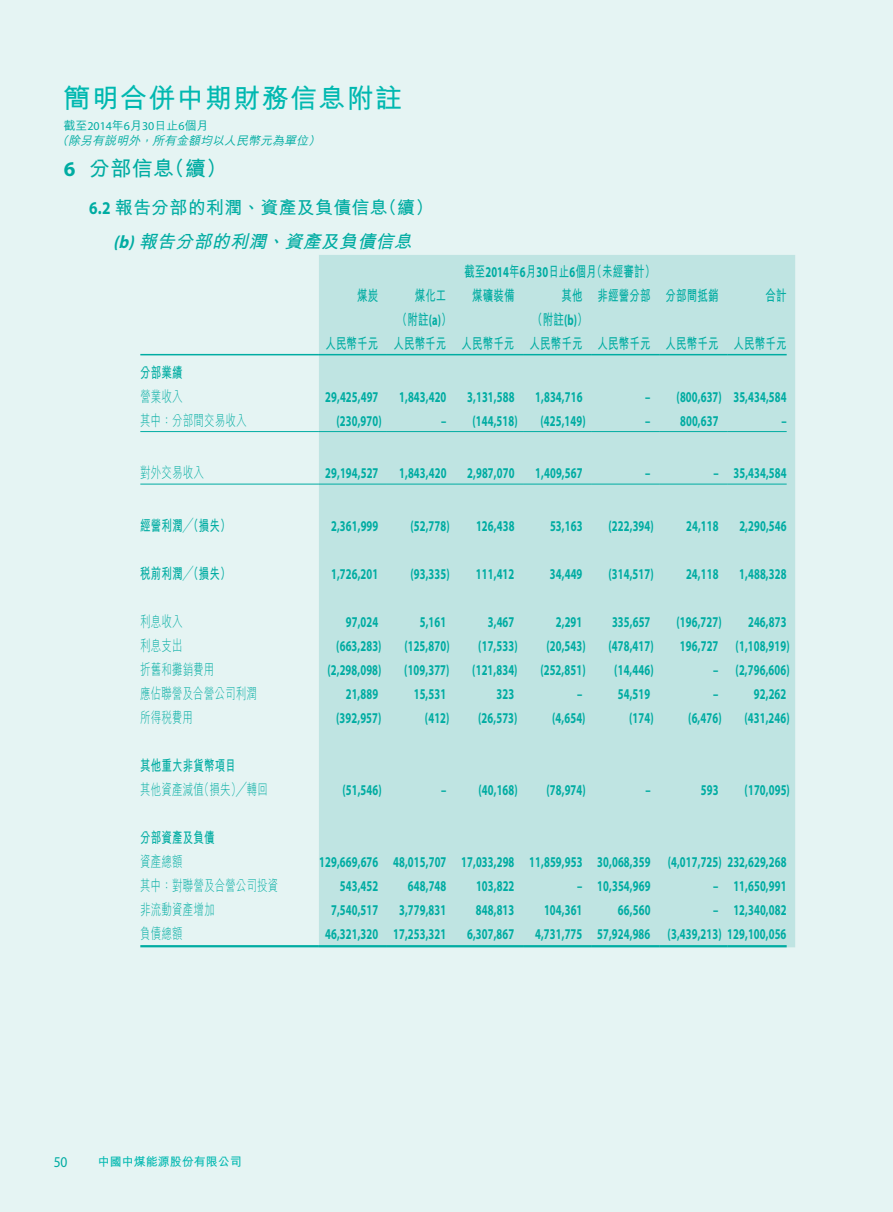
<style>
.page{position:relative;width:893px;height:1212px;background:#e5f4f3}
.page>*{position:absolute;margin:0;border:0;box-sizing:border-box;transform-origin:0 0}
.t1{font:700 27px "M Hei HK";letter-spacing:.05em;color:#00b8b0}
.t2{font:700 21px "M Hei HK";color:#00aca2}
.t3{font:700 18px/34px "M Hei HK";letter-spacing:.01em;color:#00aca2;text-align:center}
.t4{font:700 15px "Myriad Pro";letter-spacing:.01em;color:#00aca2;scale:.7 1}
.t5{font:700 15px/24px "M Hei HK";letter-spacing:.01em;color:#00aca2;scale:.7 1}
.t6{font:300 15px/24px "M Hei HK";letter-spacing:.015em;color:#00aca2;scale:.7 1}
.t7{font:15px "Myriad Pro";color:#00aca2;scale:.9 1}
.t8{font:italic 500 12px/15px "M Hei HK";color:#00aca2}
.t9{font:700 12px "M Hei HK";color:#00b8b0}
.s1{font-style:normal}
.s2{font-family:"Myriad Pro";font-weight:400;font-style:normal}
.s3{font-family:"Myriad Pro"}
.s4{font-family:"Myriad Pro";font-style:italic}
.s5{font-style:italic}
.s6{font-weight:300}
.s7{font-weight:700}
</style>
<div class="page">
<div style="left:319px;top:255px;width:476px;height:692px;background:#bfe4e2"></div>
<hr style="left:140px;top:354px;width:179px;height:1px;background:#00aca2">
<hr style="left:319px;top:354px;width:68px;height:1px;background:#00aca2">
<hr style="left:387px;top:354px;width:68px;height:1px;background:#00aca2">
<hr style="left:455px;top:354px;width:68px;height:1px;background:#00aca2">
<hr style="left:523px;top:354px;width:68px;height:1px;background:#00aca2">
<hr style="left:591px;top:354px;width:68px;height:1px;background:#00aca2">
<hr style="left:659px;top:354px;width:68px;height:1px;background:#00aca2">
<hr style="left:727px;top:354px;width:60px;height:1px;background:#00aca2">
<hr style="left:140px;top:431px;width:179px;height:1px;background:#00aca2">
<hr style="left:319px;top:431px;width:68px;height:1px;background:#00aca2">
<hr style="left:387px;top:431px;width:68px;height:1px;background:#00aca2">
<hr style="left:455px;top:431px;width:68px;height:1px;background:#00aca2">
<hr style="left:523px;top:431px;width:68px;height:1px;background:#00aca2">
<hr style="left:591px;top:431px;width:68px;height:1px;background:#00aca2">
<hr style="left:659px;top:431px;width:68px;height:1px;background:#00aca2">
<hr style="left:727px;top:431px;width:60px;height:1px;background:#00aca2">
<hr style="left:140px;top:484px;width:179px;height:1px;background:#00aca2">
<hr style="left:319px;top:484px;width:68px;height:1px;background:#00aca2">
<hr style="left:387px;top:484px;width:68px;height:1px;background:#00aca2">
<hr style="left:455px;top:484px;width:68px;height:1px;background:#00aca2">
<hr style="left:523px;top:484px;width:68px;height:1px;background:#00aca2">
<hr style="left:591px;top:484px;width:68px;height:1px;background:#00aca2">
<hr style="left:659px;top:484px;width:68px;height:1px;background:#00aca2">
<hr style="left:727px;top:484px;width:60px;height:1px;background:#00aca2">
<hr style="left:140px;top:945px;width:179px;height:2px;background:#00aca2">
<hr style="left:319px;top:945px;width:68px;height:2px;background:#00aca2">
<hr style="left:387px;top:945px;width:68px;height:2px;background:#00aca2">
<hr style="left:455px;top:945px;width:68px;height:2px;background:#00aca2">
<hr style="left:523px;top:945px;width:68px;height:2px;background:#00aca2">
<hr style="left:591px;top:945px;width:68px;height:2px;background:#00aca2">
<hr style="left:659px;top:945px;width:68px;height:2px;background:#00aca2">
<hr style="left:727px;top:945px;width:60px;height:2px;background:#00aca2">
<h1 class="t1" style="left:63px;top:78px;width:340px">簡明合併中期財務信息附註</h1>
<p class="t8" style="left:56px;top:117px;width:269px;text-indent:7px"><span class="s1">截至</span><span class="s2">2014</span><span class="s1">年</span><span class="s2">6</span><span class="s1">月</span><span class="s2">30</span><span class="s1">日止</span><span class="s2">6</span><span class="s1">個月<br></span>（除另有說明外，所有金額均以人民幣元為單位）</p>
<p class="t2" style="left:64px;top:153px;width:165px"><span class="s3">6</span> 分部信息（續）</p>
<p class="t3" style="left:89px;top:189px;width:346px"><span class="s3">6.2</span> 報告分部的利潤、資產及負債信息（續）<span class="s4">(b)</span> <span class="s5">報告分部的利潤、資產及負債信息</span></p>
<p class="t5" style="left:464px;top:258px;width:274px">截至<span class="s3">2014</span>年<span class="s3">6</span>月<span class="s3">30</span>日止<span class="s3">6</span>個月（未經審計）</p>
<p class="t5" style="left:140px;top:359px;width:62px">分部業績<span class="s6">營業收入</span></p>
<p class="t5" style="left:357px;top:282px;width:32px">煤炭</p>
<p class="t5" style="left:415px;top:282px;width:47px">煤化工</p>
<p class="t5" style="left:472px;top:282px;width:62px">煤礦裝備</p>
<p class="t5" style="left:561px;top:282px;width:226px">其他 非經營分部 分部間抵銷</p>
<p class="t5" style="left:765px;top:282px;width:32px">合計</p>
<p class="t5" style="left:397px;top:306px;width:80px">（附註<span class="s3">(a)</span>）</p>
<p class="t5" style="left:325px;top:306px;width:660px;text-align:center">（附註<span class="s3">(b)</span>）<br>人民幣千元 人民幣千元 人民幣千元 人民幣千元 人民幣千元 人民幣千元 人民幣千元</p>
<p class="t4" style="left:325px;top:388px;width:78px">29,425,497</p>
<p class="t4" style="left:399px;top:388px;width:69px">1,843,420</p>
<p class="t4" style="left:467px;top:388px;width:69px">3,131,588</p>
<p class="t4" style="left:535px;top:388px;width:69px">1,834,716</p>
<p class="t4" style="left:645px;top:388px;width:203px">– (800,637) 35,434,584</p>
<p class="t6" style="left:140px;top:407px;width:153px">其中：分部間交易收入</p>
<p class="t4" style="left:336px;top:412px;width:66px">(230,970)</p>
<p class="t4" style="left:441px;top:412px;width:111px">– (144,518)</p>
<p class="t4" style="left:540px;top:412px;width:66px">(425,149)</p>
<p class="t4" style="left:645px;top:412px;width:106px">– 800,637</p>
<p class="t4" style="left:781px;top:412px;width:9px">–</p>
<p class="t6" style="left:140px;top:460px;width:92px">對外交易收入</p>
<p class="t4" style="left:325px;top:465px;width:78px">29,194,527</p>
<p class="t4" style="left:399px;top:465px;width:69px">1,843,420</p>
<p class="t4" style="left:467px;top:465px;width:69px">2,987,070</p>
<p class="t4" style="left:535px;top:465px;width:69px">1,409,567</p>
<p class="t4" style="left:645px;top:465px;width:9px">–</p>
<p class="t4" style="left:713px;top:465px;width:106px">– 35,434,584</p>
<p class="t5" style="left:140px;top:512px;width:130px">經營利潤╱（損失）</p>
<p class="t4" style="left:331px;top:517px;width:69px">2,361,999</p>
<p class="t4" style="left:410px;top:517px;width:58px">(52,778)</p>
<p class="t4" style="left:476px;top:517px;width:56px">126,438</p>
<p class="t4" style="left:550px;top:517px;width:48px">53,163</p>
<p class="t4" style="left:608px;top:517px;width:66px">(222,394)</p>
<p class="t4" style="left:686px;top:517px;width:48px">24,118</p>
<p class="t4" style="left:739px;top:517px;width:69px">2,290,546</p>
<p class="t5" style="left:140px;top:560px;width:130px">稅前利潤╱（損失）</p>
<p class="t4" style="left:331px;top:565px;width:69px">1,726,201</p>
<p class="t4" style="left:410px;top:565px;width:58px">(93,335)</p>
<p class="t4" style="left:476px;top:565px;width:56px">111,412</p>
<p class="t4" style="left:550px;top:565px;width:48px">34,449</p>
<p class="t4" style="left:608px;top:565px;width:66px">(314,517)</p>
<p class="t4" style="left:686px;top:565px;width:48px">24,118</p>
<p class="t4" style="left:739px;top:565px;width:69px">1,488,328</p>
<p class="t6" style="left:140px;top:608px;width:62px">利息收入</p>
<p class="t4" style="left:346px;top:613px;width:48px">97,024</p>
<p class="t4" style="left:420px;top:613px;width:39px">5,161</p>
<p class="t4" style="left:488px;top:613px;width:39px">3,467</p>
<p class="t4" style="left:556px;top:613px;width:39px">2,291</p>
<p class="t4" style="left:612px;top:613px;width:56px">335,657</p>
<p class="t4" style="left:676px;top:613px;width:66px">(196,727)</p>
<p class="t4" style="left:748px;top:613px;width:56px">246,873</p>
<p class="t6" style="left:140px;top:632px;width:62px">利息支出</p>
<p class="t4" style="left:336px;top:637px;width:66px">(663,283)</p>
<p class="t4" style="left:404px;top:637px;width:66px">(125,870)</p>
<p class="t4" style="left:478px;top:637px;width:58px">(17,533)</p>
<p class="t4" style="left:546px;top:637px;width:58px">(20,543)</p>
<p class="t4" style="left:608px;top:637px;width:66px">(478,417)</p>
<p class="t4" style="left:680px;top:637px;width:158px">196,727 (1,108,919)</p>
<p class="t6" style="left:140px;top:656px;width:108px">折舊和攤銷費用</p>
<p class="t4" style="left:327px;top:661px;width:79px">(2,298,098)</p>
<p class="t4" style="left:404px;top:661px;width:66px">(109,377)</p>
<p class="t4" style="left:472px;top:661px;width:66px">(121,834)</p>
<p class="t4" style="left:540px;top:661px;width:66px">(252,851)</p>
<p class="t4" style="left:614px;top:661px;width:58px">(14,446)</p>
<p class="t4" style="left:713px;top:661px;width:111px">– (2,796,606)</p>
<p class="t6" style="left:140px;top:680px;width:168px">應佔聯營及合營公司利潤</p>
<p class="t4" style="left:346px;top:685px;width:48px">21,889</p>
<p class="t4" style="left:414px;top:685px;width:48px">15,531</p>
<p class="t4" style="left:497px;top:685px;width:27px">323</p>
<p class="t4" style="left:577px;top:685px;width:106px">– 54,519</p>
<p class="t4" style="left:713px;top:685px;width:106px">– 92,262</p>
<p class="t6" style="left:140px;top:704px;width:77px">所得稅費用</p>
<p class="t4" style="left:336px;top:709px;width:66px">(392,957)</p>
<p class="t4" style="left:425px;top:709px;width:37px">(412)</p>
<p class="t4" style="left:478px;top:709px;width:58px">(26,573)</p>
<p class="t4" style="left:552px;top:709px;width:49px">(4,654)</p>
<p class="t4" style="left:629px;top:709px;width:37px">(174)</p>
<p class="t4" style="left:688px;top:709px;width:49px">(6,476)</p>
<p class="t4" style="left:744px;top:709px;width:66px">(431,246)</p>
<p class="t6" style="left:140px;top:752px;width:184px"><span class="s7">其他重大非貨幣項目<br></span>其他資產減值（損失）╱轉回</p>
<p class="t4" style="left:342px;top:781px;width:58px">(51,546)</p>
<p class="t4" style="left:441px;top:781px;width:111px">– (40,168)</p>
<p class="t4" style="left:546px;top:781px;width:58px">(78,974)</p>
<p class="t4" style="left:645px;top:781px;width:9px">–</p>
<p class="t4" style="left:701px;top:781px;width:27px">593</p>
<p class="t4" style="left:745px;top:781px;width:66px">(170,095)</p>
<p class="t5" style="left:140px;top:824px;width:108px">分部資產及負債<span class="s6">資產總額</span></p>
<p class="t4" style="left:319px;top:853px;width:669px">129,669,676 48,015,707 17,033,298 11,859,953 30,068,359 (4,017,725) 232,629,268</p>
<p class="t6" style="left:140px;top:872px;width:199px">其中：對聯營及合營公司投資</p>
<p class="t4" style="left:340px;top:877px;width:56px">543,452</p>
<p class="t4" style="left:408px;top:877px;width:56px">648,748</p>
<p class="t4" style="left:476px;top:877px;width:56px">103,822</p>
<p class="t4" style="left:577px;top:877px;width:106px">– 10,354,969</p>
<p class="t4" style="left:713px;top:877px;width:106px">– 11,650,991</p>
<p class="t6" style="left:140px;top:896px;width:108px">非流動資產增加</p>
<p class="t4" style="left:331px;top:901px;width:69px">7,540,517</p>
<p class="t4" style="left:399px;top:901px;width:69px">3,779,831</p>
<p class="t4" style="left:476px;top:901px;width:56px">848,813</p>
<p class="t4" style="left:544px;top:901px;width:56px">104,361</p>
<p class="t4" style="left:618px;top:901px;width:48px">66,560</p>
<p class="t4" style="left:713px;top:901px;width:106px">– 12,340,082</p>
<p class="t6" style="left:140px;top:920px;width:62px">負債總額</p>
<p class="t4" style="left:325px;top:925px;width:175px">46,321,320 17,253,321</p>
<p class="t4" style="left:467px;top:925px;width:69px">6,307,867</p>
<p class="t4" style="left:535px;top:925px;width:361px">4,731,775 57,924,986 (3,439,213) 129,100,056</p>
<p class="t7" style="left:54px;top:1153px;width:17px">50</p>
<p class="t9" style="left:98px;top:1153px;width:146px">中國中煤能源股份有限公司</p>
</div>
